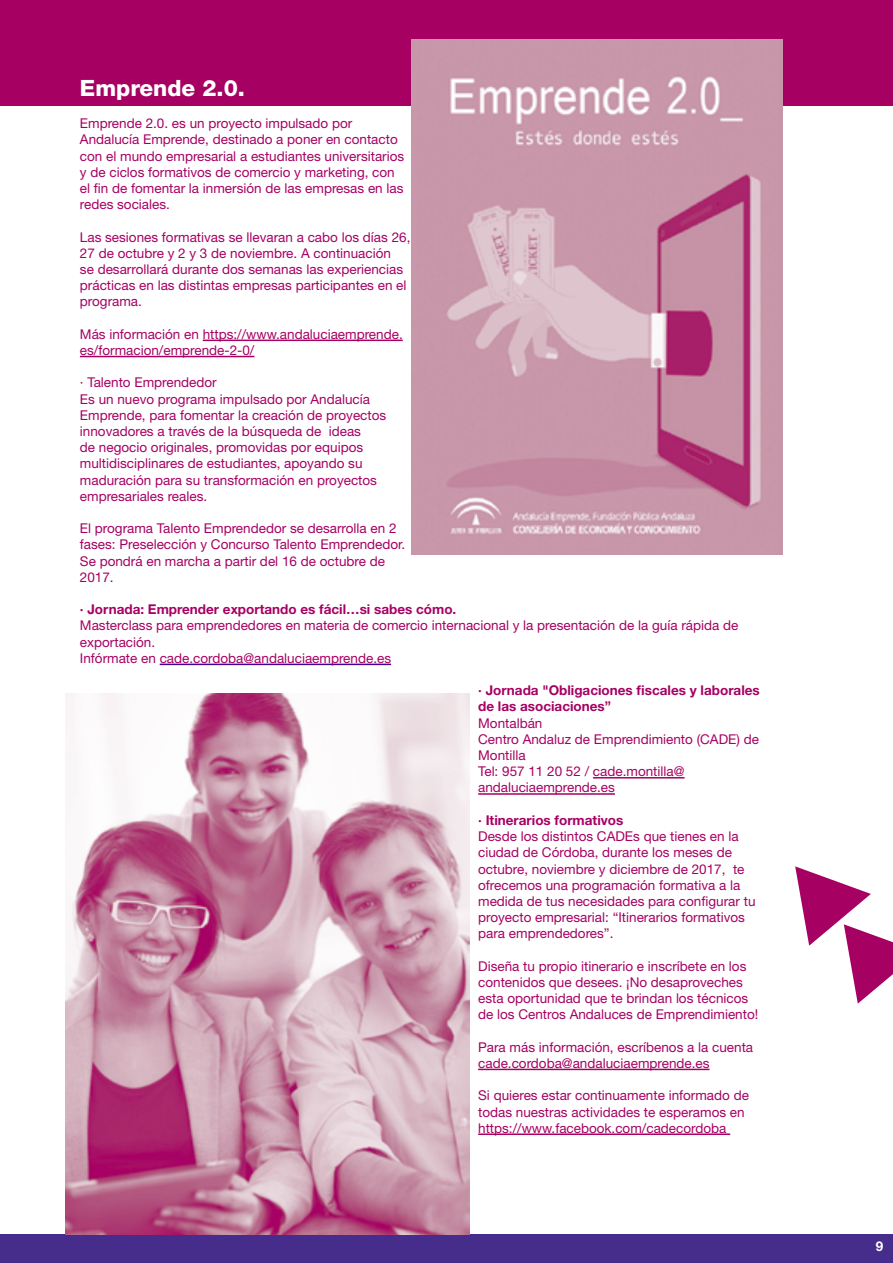
<style>
.page{position:relative;width:893px;height:1263px;background:#fff}
.page>*{position:absolute;margin:0;border:0;box-sizing:border-box;transform-origin:0 0}
.t1{font:800 22.5px "Helvetica Neue LT Std";color:#fff}
.t2{font:13.5px/16.2px "Helvetica Neue LT Std";color:#a70063}
.t3{font:700 13.5px/16.2px "Helvetica Neue LT Std";color:#a70063}
.t4{font:700 13.5px "Helvetica Neue LT Std";color:#fff}
</style>
<div class="page">
<div style="left:0;top:1235px;width:893px;height:28px;background:#472d8b"></div>
<div style="left:0;top:0;width:893px;height:105px;background:#a70063"></div>
<hr style="left:203px;top:340px;width:200px;height:1px;background:#a70063">
<hr style="left:80px;top:356px;width:174px;height:1px;background:#a70063">
<hr style="left:160px;top:664px;width:231px;height:1px;background:#430098">
<hr style="left:593px;top:777px;width:92px;height:1px;background:#a70063">
<hr style="left:478px;top:793px;width:137px;height:2px;background:#a70063">
<hr style="left:478px;top:1069px;width:231px;height:1px;background:#a70063">
<hr style="left:478px;top:1133px;width:252px;height:2px;background:#a70063">
<img style="left:411px;top:39px;width:371px;height:516px">
<img style="left:66px;top:693px;width:404px;height:542px">
<svg style="left:795px;top:866px;width:98px;height:138px"></svg>
<h1 class="t1" style="left:80px;top:74px;width:167px">Emprende 2.0.</h1>
<p class="t2" style="left:80px;top:115px;width:326px">Emprende 2.0. es un proyecto impulsado por Andalucía Emprende, destinado a poner en contacto con el mundo empresarial a estudiantes universitarios y de ciclos formativos de comercio y marketing, con el fin de fomentar la inmersión de las empresas en las redes sociales.</p>
<p class="t2" style="left:80px;top:229px;width:332px">Las sesiones formativas se llevaran a cabo los días 26, 27 de octubre y 2 y 3 de noviembre. A continuación<br>se desarrollará durante dos semanas las experiencias prácticas en las distintas empresas participantes en el programa.</p>
<p class="t2" style="left:80px;top:326px;width:324px">Más información en https://www.andaluciaemprende. es/formacion/emprende-2-0/</p>
<p class="t2" style="left:80px;top:374px;width:308px">· Talento Emprendedor<br>Es un nuevo programa impulsado por Andalucía Emprende, para fomentar la creación de proyectos innovadores a través de la búsqueda de ideas<br>de negocio originales, promovidas por equipos multidisciplinares de estudiantes, apoyando su maduración para su transformación en proyectos empresariales reales.</p>
<p class="t2" style="left:80px;top:520px;width:327px">El programa Talento Emprendedor se desarrolla en 2 fases: Preselección y Concurso Talento Emprendedor.<br>Se pondrá en marcha a partir del 16 de octubre de 2017.</p>
<p class="t3" style="left:80px;top:601px;width:378px">· Jornada: Emprender exportando es fácil…si sabes cómo.</p>
<p class="t2" style="left:80px;top:617px;width:660px">Masterclass para emprendedores en materia de comercio internacional y la presentación de la guía rápida de exportación.<br>Infórmate en cade.cordoba@andaluciaemprende.es</p>
<p class="t3" style="left:478px;top:682px;width:283px">· Jornada "Obligaciones fiscales y laborales de las asociaciones”</p>
<p class="t2" style="left:478px;top:715px;width:282px">Montalbán<br>Centro Andaluz de Emprendimiento (CADE) de<br>Montilla<br>Tel: 957 11 20 52 / cade.montilla@ andaluciaemprende.es</p>
<p class="t3" style="left:478px;top:812px;width:147px">· Itinerarios formativos</p>
<p class="t2" style="left:478px;top:828px;width:279px">Desde los distintos CADEs que tienes en la ciudad de Córdoba, durante los meses de octubre, noviembre y diciembre de 2017, te ofrecemos una programación formativa a la medida de tus necesidades para configurar tu proyecto empresarial: “Itinerarios formativos para emprendedores”.</p>
<p class="t2" style="left:478px;top:958px;width:282px">Diseña tu propio itinerario e inscríbete en los contenidos que desees. ¡No desaproveches esta oportunidad que te brindan los técnicos de los Centros Andaluces de Emprendimiento!</p>
<p class="t2" style="left:478px;top:1039px;width:277px">Para más información, escríbenos a la cuenta cade.cordoba@andaluciaemprende.es</p>
<p class="t2" style="left:478px;top:1087px;width:272px">Si quieres estar continuamente informado de todas nuestras actividades te esperamos en https://www.facebook.com/cadecordoba</p>
<p class="t4" style="left:876px;top:1238px;width:9px">9</p>
</div>
